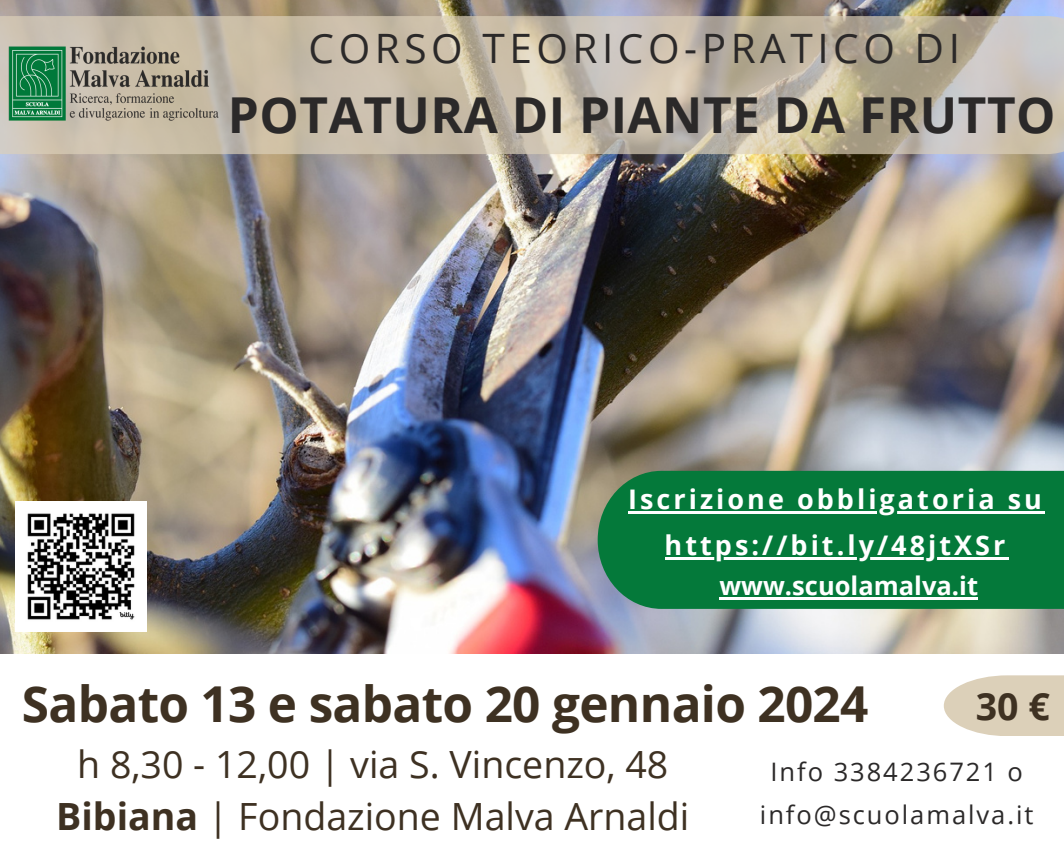
<style>
.page{position:relative;width:1064px;height:851px;background:#fff}
.page>*{position:absolute;margin:0;border:0;box-sizing:border-box;transform-origin:0 0}
.t1{font:700 49.5px "Open Sans";letter-spacing:-.015em;color:#3e3122}
.t2{font:700 49.5px "Open Sans";letter-spacing:.01em;color:#2b2929}
.t3{font:40.5px "Open Sans";letter-spacing:.115em;color:#2b2929}
.t4{font:37.5px "Open Sans";color:#3e3122}
.t5{font:700 37.5px "Open Sans";color:#3e3122}
.t6{font:700 27px/46.2px "Open Sans";letter-spacing:.11em;color:#fff;text-align:center}
.t7{font:25.5px/42.8px "Open Sans";letter-spacing:.075em;color:#2b2929;text-align:center}
.t8{font:700 25.5px "Open Sans";color:#fff}
.s1{font-weight:700}
</style>
<div class="page">
<img style="left:0;top:0;width:1063px;height:653px">
<div style="left:597px;top:471px;width:466px;height:138px;background:#04793a"></div>
<svg style="left:0;top:16px;width:1063px;height:138px;background:#c4baa8"></svg>
<img style="left:0;top:21px;width:236px;height:128px">
<div style="left:943px;top:675px;width:120px;height:61px;background:#dcd0b9"></div>
<img style="left:16px;top:501px;width:130px;height:130px">
<hr style="left:719px;top:597px;width:258px;height:2px;background:#fff">
<hr style="left:628px;top:511px;width:416px;height:2px;background:#fff">
<hr style="left:664px;top:557px;width:344px;height:2px;background:#fff">
<p class="t3" style="left:308px;top:20px;width:652px">CORSO TEORICO-PRATICO DI</p>
<p class="t2" style="left:228px;top:80px;width:829px">POTATURA DI PIANTE DA FRUTTO</p>
<p class="t6" style="left:628px;top:475px;width:415px">Iscrizione obbligatoria su https://bit.ly/48jtXSr</p>
<p class="t8" style="left:719px;top:568px;width:260px">www.scuolamalva.it</p>
<p class="t1" style="left:22px;top:669px;width:847px">Sabato 13 e sabato 20 gennaio 2024</p>
<p class="t4" style="left:77px;top:738px;width:592px">h 8,30 - 12,00 | via S. Vincenzo, 48</p>
<p class="t4" style="left:56px;top:789px;width:634px"><span class="s1">Bibiana</span> | Fondazione Malva Arnaldi</p>
<p class="t5" style="left:975px;top:680px;width:75px">30 €</p>
<p class="t7" style="left:759px;top:750px;width:275px">Info 3384236721 o info@scuolamalva.it</p>
</div>
